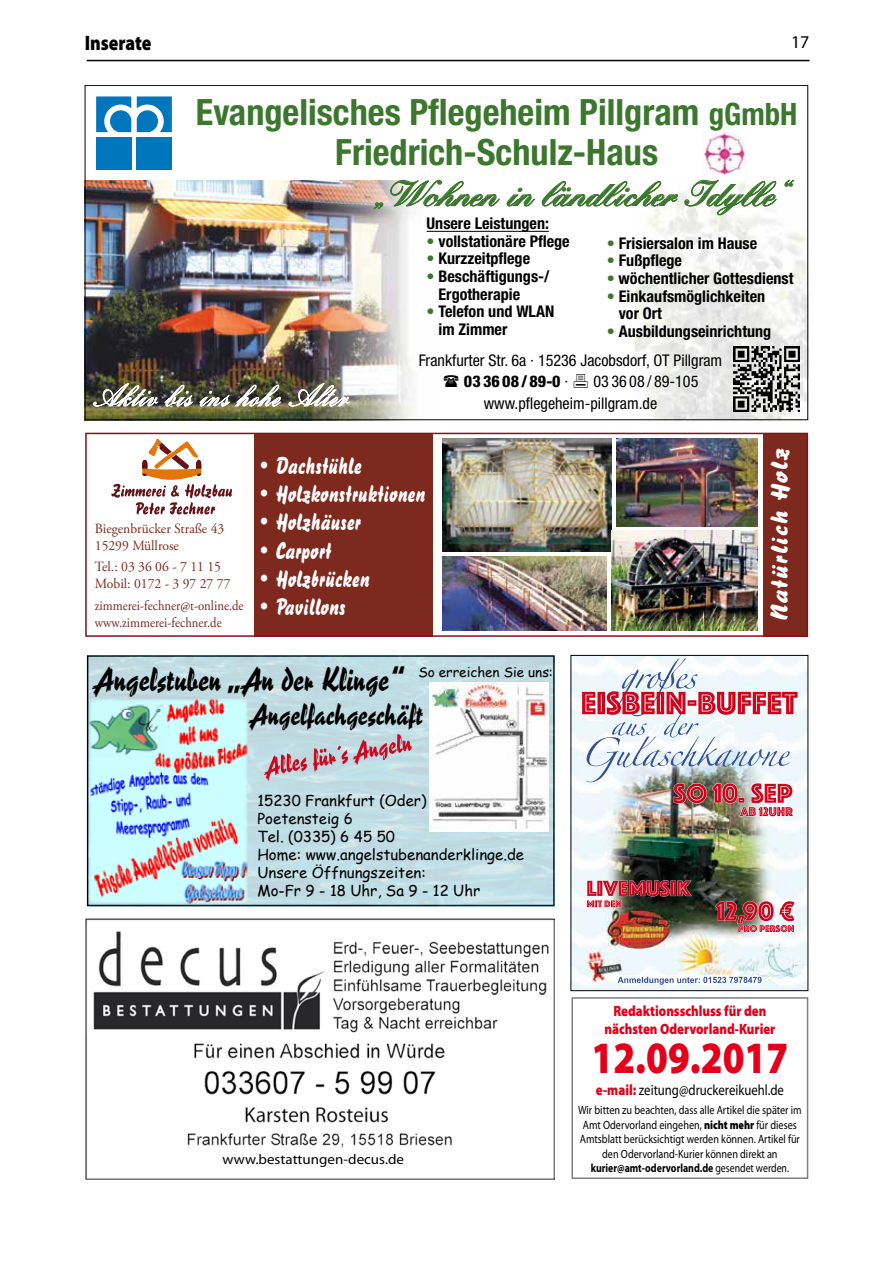
<style>
.page{position:relative;width:893px;height:1263px;background:#fff}
.page>*{position:absolute;margin:0;border:0;box-sizing:border-box;transform-origin:0 0}
.t1{font:900 45px "Myriad Pro";color:#e2001a;scale:.85 1}
.t2{font:700 condensed 36.3px/40.3px "Helvetica Neue";color:#3c772e;text-align:center}
.t3{font:900 34.65px "Kuenstler Script";letter-spacing:-.02em;color:#3c772e}
.t4{font:32.25px "Bank Scr Becker";letter-spacing:.02em;color:#fff}
.t5{font:31.5px "Reporter Two";color:#000}
.t6{font:28.5px "Reporter Two";color:#000}
.t7{font:23.85px "Brush 738 BT Regular A";letter-spacing:.03em;color:#fff;scale:1.29 1}
.t8{font:23.4px "Brush 738 BT Regular A";color:#fff;scale:.92 1}
.t9{font:900 21px "Myriad Pro";color:#000;scale:.85 1}
.t10{font:18px "Myriad Pro";color:#000}
.t11{font:700 condensed 16.05px/17.7px "Helvetica Neue";color:#000}
.t12{font:condensed 16.05px/29px "Helvetica Neue";color:#000}
.t13{font:800 condensed 16.05px "Helvetica Neue";color:#000}
.t14{font:15px/18px "Comic Sans MS";color:#000}
.t15{font:900 15px/18px "Myriad Pro";color:#e2001a;text-align:center;scale:.85 1}
.t16{font:15px "Myriad Pro";color:#000;scale:.85 1}
.t17{font:14.1px/16.8px "Adobe Garamond Pro";color:#7d291d}
.t18{font:14.1px/16.8px "Adobe Garamond Pro";color:#7d291d;scale:.9 1}
.t19{font:14.1px "Myriad Pro";color:#000;scale:1.06 1}
.t20{font:13.5px "Comic Sans MS";color:#000}
.t21{font:12px/14.4px "Myriad Pro";color:#000;text-align:center;scale:.85 1}
.s1{font-size:30.9px}
.s2{color:#3c772e}
.s3{font-weight:700;color:#3c772e}
.s4{font-weight:700}
.s5{font-weight:400}
.s6{font-weight:900;color:#e2001a}
.s7{font-weight:900}
</style>
<div class="page">
<hr style="left:87px;top:60px;width:722px;height:1px;background:#000">
<img style="left:617px;top:438px;width:140px;height:89px">
<img style="left:443px;top:556px;width:164px;height:74px">
<div style="left:763px;top:433px;width:45px;height:204px;background:#7d291d"></div>
<div style="left:254px;top:434px;width:179px;height:203px;background:#7d291d"></div>
<img style="left:442px;top:439px;width:169px;height:113px">
<img style="left:611px;top:530px;width:146px;height:100px">
<div style="left:85px;top:433px;width:723px;height:204px;border:2px solid #801418"></div>
<svg style="left:111px;top:438px;width:121px;height:76px"></svg>
<img style="left:88px;top:655px;width:467px;height:251px">
<img style="left:89px;top:699px;width:158px;height:204px">
<img style="left:429px;top:682px;width:119px;height:150px">
<img style="left:432px;top:687px;width:27px;height:20px">
<svg style="left:264px;top:734px;width:148px;height:47px"></svg>
<img style="left:85px;top:918px;width:470px;height:261px">
<div style="left:223px;top:1154px;width:215px;height:21px;background:#fff"></div>
<svg style="left:96px;top:96px;width:35px;height:36px"></svg>
<div style="left:96px;top:137px;width:35px;height:33px;background:#0076bd"></div>
<svg style="left:137px;top:96px;width:35px;height:36px"></svg>
<div style="left:137px;top:137px;width:35px;height:33px;background:#0076bd"></div>
<img style="left:87px;top:181px;width:347px;height:237px">
<img style="left:704px;top:131px;width:43px;height:44px">
<img style="left:93px;top:383px;width:189px;height:25px">
<svg style="left:288px;top:383px;width:63px;height:25px"></svg>
<img style="left:635px;top:180px;width:171px;height:238px">
<hr style="left:427px;top:231px;width:122px;height:1px;background:#000">
<svg style="left:374px;top:202px;width:9px;height:7px"></svg>
<svg style="left:391px;top:180px;width:108px;height:26px"></svg>
<svg style="left:507px;top:188px;width:28px;height:18px"></svg>
<svg style="left:542px;top:181px;width:136px;height:25px"></svg>
<svg style="left:685px;top:180px;width:91px;height:35px"></svg>
<svg style="left:785px;top:180px;width:9px;height:6px"></svg>
<img style="left:734px;top:346px;width:65px;height:65px">
<img style="left:573px;top:657px;width:233px;height:332px">
<img style="left:686px;top:783px;width:78px;height:20px">
<img style="left:743px;top:901px;width:52px;height:20px">
<img style="left:660px;top:880px;width:32px;height:16px">
<div style="left:571px;top:655px;width:237px;height:336px;border:1px solid #000"></div>
<div style="left:571px;top:997px;width:237px;height:182px;border:2px solid #7f7e83"></div>
<h3 class="t9" style="left:85px;top:29px;width:80px">Inserate</h3>
<h3 class="t10" style="left:791px;top:30px;width:20px">17</h3>
<h2 class="t2" style="left:196px;top:91px;width:603px">Evangelisches Pflegeheim Pillgram <span class="s1">gGmbH<br></span>Friedrich-Schulz-Haus</h2>
<h3 class="t4" style="left:92px;top:379px;width:258px">Aktiv bis ins hohe Alter</h3>
<h3 class="t3" style="left:375px;top:171px;width:413px">„Wohnen in ländlicher Idylle“</h3>
<h3 class="t11" style="left:607px;top:234px;width:152px"><span class="s2">•</span> Frisiersalon im Hause</h3>
<h3 class="t11" style="left:607px;top:251px;width:77px"><span class="s2">•</span> Fußpflege</h3>
<h3 class="t11" style="left:607px;top:269px;width:188px"><span class="s2">•</span> wöchentlicher Gottesdienst</h3>
<h3 class="t11" style="left:619px;top:287px;width:148px;text-indent:-12px"><span class="s2">•</span> Einkaufsmöglichkeiten vor Ort</h3>
<h3 class="t12" style="left:419px;top:317px;width:354px;text-indent:188px"><span class="s3">•</span> <span class="s4">Ausbildungseinrichtung<br></span>Frankfurter Str. 6a · 15236 Jacobsdorf, OT Pillgram</h3>
<h3 class="t13" style="left:464px;top:372px;width:106px">03 36 08 / 89-0 <span class="s5">·</span></h3>
<h3 class="t11" style="left:427px;top:214px;width:124px">Unsere Leistungen:</h3>
<h3 class="t11" style="left:427px;top:232px;width:145px"><span class="s2">•</span> vollstationäre Pflege</h3>
<h3 class="t11" style="left:427px;top:250px;width:105px"><span class="s2">•</span> Kurzzeitpflege</h3>
<h3 class="t11" style="left:439px;top:267px;width:112px;text-indent:-12px"><span class="s2">•</span> Beschäftigungs-/<br>Ergotherapie</h3>
<h3 class="t11" style="left:439px;top:303px;width:117px;text-indent:-12px"><span class="s2">•</span> Telefon und WLAN im Zimmer</h3>
<h3 class="t12" style="left:484px;top:371px;width:216px;line-height:21.5px;text-indent:110px">03 36 08 / 89-105 www.pflegeheim-pillgram.de</h3>
<p class="t17" style="left:95px;top:521px;width:131px">Biegenbrücker Straße 43<br>15299 Müllrose</p>
<p class="t17" style="left:95px;top:559px;width:137px">Tel.: 03 36 06 - 7 11 15<br>Mobil: 0172 - 3 97 27 77</p>
<p class="t18" style="left:95px;top:597px;width:167px">zimmerei-fechner@t-online.de www.zimmerei-fechner.de</p>
<h3 class="t8" style="left:258px;top:452px;width:115px">• Dachstühle</h3>
<h3 class="t8" style="left:258px;top:480px;width:184px">• Holzkonstruktionen</h3>
<h3 class="t8" style="left:258px;top:508px;width:114px">• Holzhäuser</h3>
<h3 class="t8" style="left:258px;top:536px;width:82px">• Carport</h3>
<h3 class="t8" style="left:258px;top:564px;width:123px">• Holzbrücken</h3>
<h3 class="t8" style="left:258px;top:592px;width:97px">• Pavillons</h3>
<h3 class="t5" style="left:94px;top:660px;width:310px">Angelstuben „An der Klinge“</h3>
<h3 class="t6" style="left:250px;top:697px;width:175px">Angelfachgeschäft</h3>
<p class="t20" style="left:418px;top:662px;width:136px">So erreichen Sie uns:</p>
<p class="t14" style="left:257px;top:791px;width:268px">15230 Frankfurt (Oder)<br>Poetensteig 6<br>Tel. (0335) 6 45 50<br>Home: www.angelstubenanderklinge.de<br>Unsere Öffnungszeiten:<br>Mo-Fr 9 - 18 Uhr, Sa 9 - 12 Uhr</p>
<h3 class="t7" style="left:765px;top:621px;width:136px;rotate:-90deg">Natürlich Holz</h3>
<p class="t19" style="left:223px;top:1151px;width:173px">www.bestattungen-decus.de</p>
<p class="t15" style="left:604px;top:1002px;width:203px">Redaktionsschluss für den nächsten Odervorland-Kurier</p>
<h1 class="t1" style="left:591px;top:1028px;width:233px">12.09.2017</h1>
<p class="t16" style="left:596px;top:1081px;width:223px"><span class="s6">e-mail:</span> zeitung@druckereikuehl.de</p>
<p class="t21" style="left:578px;top:1103px;width:265px">Wir bitten zu beachten, dass alle Artikel die später im Amt Odervorland eingehen, <span class="s7">nicht mehr</span> für dieses Amtsblatt berücksichtigt werden können. Artikel für den Odervorland-Kurier können direkt an <span class="s4">kurier@amt-odervorland.de</span> gesendet werden.</p>
</div>
